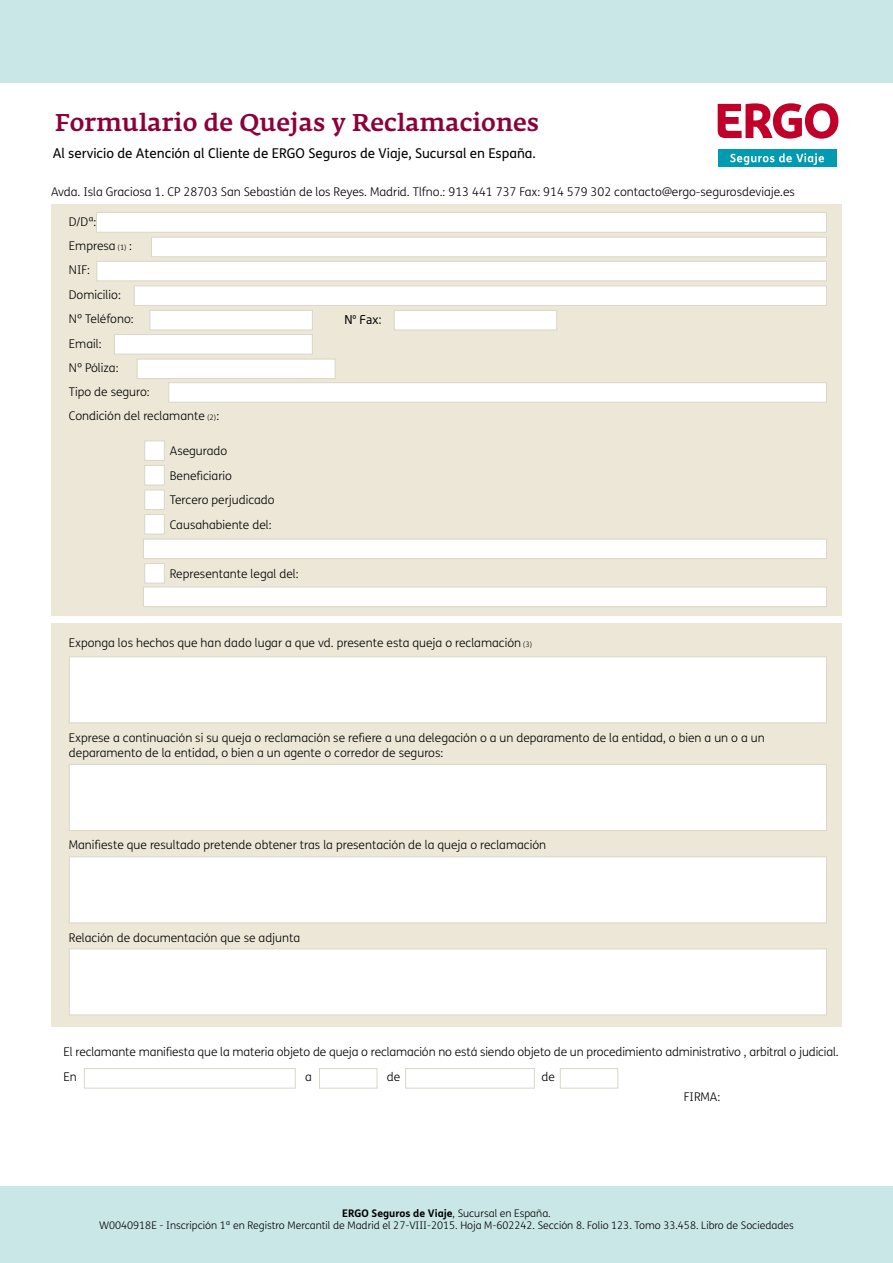
<style>
.page{position:relative;width:893px;height:1263px;background:#fff}
.page>*{position:absolute;margin:0;border:0;box-sizing:border-box;transform-origin:0 0}
.t1{font:500 24px "Fedra Serif A Pro";color:#8d003a}
.t2{font:13.5px "FS Me";color:#000}
.t3{font:300 12px/24.3px "FS Me";color:#000}
.t4{font:12px "Neo Sans W1 G";color:#000}
.t5{font:300 10.5px/12px "FS Me";color:#000;text-align:center}
.s1{font-size:7.5px}
.s2{font-weight:700}
</style>
<div class="page">
<div style="left:0;top:1186px;width:893px;height:77px;background:#cae7e8"></div>
<div style="left:51px;top:204px;width:791px;height:411px;background:#ece7d7"></div>
<div style="left:51px;top:623px;width:791px;height:404px;background:#ece7d7"></div>
<div style="left:96px;top:212px;width:731px;height:21px;background:#fff;border:1px solid #dad6c8"></div>
<div style="left:151px;top:237px;width:676px;height:20px;background:#fff;border:1px solid #dad6c8"></div>
<div style="left:96px;top:261px;width:731px;height:20px;background:#fff;border:1px solid #dad6c8"></div>
<div style="left:134px;top:285px;width:693px;height:21px;background:#fff;border:1px solid #dad6c8"></div>
<div style="left:150px;top:310px;width:163px;height:20px;background:#fff;border:1px solid #dad6c8"></div>
<div style="left:114px;top:334px;width:199px;height:20px;background:#fff;border:1px solid #dad6c8"></div>
<div style="left:137px;top:359px;width:198px;height:20px;background:#fff;border:1px solid #dad6c8"></div>
<div style="left:168px;top:382px;width:659px;height:21px;background:#fff;border:1px solid #dad6c8"></div>
<div style="left:394px;top:310px;width:163px;height:20px;background:#fff;border:1px solid #dad6c8"></div>
<div style="left:69px;top:656px;width:758px;height:67px;background:#fff;border:1px solid #dad6c8"></div>
<div style="left:69px;top:856px;width:758px;height:67px;background:#fff;border:1px solid #dad6c8"></div>
<div style="left:69px;top:948px;width:758px;height:67px;background:#fff;border:1px solid #dad6c8"></div>
<div style="left:69px;top:764px;width:758px;height:67px;background:#fff;border:1px solid #dad6c8"></div>
<div style="left:144px;top:440px;width:21px;height:21px;background:#fff;border:1px solid #dad6c8"></div>
<div style="left:144px;top:465px;width:21px;height:20px;background:#fff;border:1px solid #dad6c8"></div>
<div style="left:144px;top:490px;width:21px;height:20px;background:#fff;border:1px solid #dad6c8"></div>
<div style="left:144px;top:514px;width:21px;height:20px;background:#fff;border:1px solid #dad6c8"></div>
<div style="left:143px;top:539px;width:684px;height:20px;background:#fff;border:1px solid #dad6c8"></div>
<div style="left:143px;top:587px;width:684px;height:20px;background:#fff;border:1px solid #dad6c8"></div>
<div style="left:144px;top:563px;width:21px;height:20px;background:#fff;border:1px solid #dad6c8"></div>
<div style="left:84px;top:1068px;width:212px;height:20px;background:#fff;border:1px solid #dad6c8"></div>
<div style="left:319px;top:1068px;width:58px;height:20px;background:#fff;border:1px solid #dad6c8"></div>
<div style="left:405px;top:1068px;width:130px;height:20px;background:#fff;border:1px solid #dad6c8"></div>
<div style="left:560px;top:1068px;width:58px;height:20px;background:#fff;border:1px solid #dad6c8"></div>
<div style="left:0;top:0;width:893px;height:83px;background:#cae7e8"></div>
<svg style="left:718px;top:103px;width:120px;height:36px"></svg>
<div style="left:718px;top:149px;width:118px;height:18px;background:#009ab1"></div>
<svg style="left:730px;top:153px;width:94px;height:12px"></svg>
<h1 class="t1" style="left:55px;top:108px;width:485px">Formulario de Quejas y Reclamaciones</h1>
<p class="t2" style="left:53px;top:144px;width:485px">Al servicio de Atención al Cliente de ERGO Seguros de Viaje, Sucursal en España.</p>
<p class="t3" style="left:51px;top:179px;width:745px">Avda. Isla Graciosa 1. CP 28703 San Sebastián de los Reyes. Madrid. Tlfno.: 913 441 737 Fax: 914 579 302 contacto@ergo-segurosdeviaje.es</p>
<p class="t3" style="left:69px;top:209px;width:152px">D/Dª:<br>Empresa <span class="s1">(1)</span> :<br>NIF:<br>Domicilio:<br>Nº Teléfono:<br>Email:<br>Nº Póliza:<br>Tipo de seguro:<br>Condición del reclamante <span class="s1">(2)</span>:</p>
<p class="t3" style="left:170px;top:438px;width:106px">Asegurado<br>Beneficiario<br>Tercero perjudicado<br>Causahabiente del:</p>
<p class="t3" style="left:170px;top:561px;width:130px">Representante legal del:</p>
<p class="t4" style="left:344px;top:312px;width:39px">Nº Fax:</p>
<p class="t3" style="left:69px;top:630px;width:465px">Exponga los hechos que han dado lugar a que vd. presente esta queja o reclamación <span class="s1">(3)</span></p>
<p class="t3" style="left:69px;top:730px;width:697px;line-height:15px">Exprese a continuación si su queja o reclamación se refiere a una delegación o a un deparamento de la entidad, o bien a un o a un deparamento de la entidad, o bien a un agente o corredor de seguros:</p>
<p class="t3" style="left:69px;top:832px;width:479px">Manifieste que resultado pretende obtener tras la presentación de la queja o reclamación</p>
<p class="t3" style="left:69px;top:925px;width:233px">Relación de documentación que se adjunta</p>
<p class="t3" style="left:64px;top:1040px;width:777px">El reclamante manifiesta que la materia objeto de queja o reclamación no está siendo objeto de un procedimiento administrativo , arbitral o judicial.</p>
<p class="t3" style="left:64px;top:1065px;width:15px">En</p>
<p class="t3" style="left:305px;top:1065px;width:8px">a</p>
<p class="t3" style="left:387px;top:1065px;width:15px">de</p>
<p class="t3" style="left:542px;top:1065px;width:15px">de</p>
<p class="t3" style="left:684px;top:1084px;width:38px">FIRMA:</p>
<p class="t5" style="left:99px;top:1207px;width:696px"><span class="s2">ERGO Seguros de Viaje</span>, Sucursal en España.<br>W0040918E - Inscripción 1ª en Registro Mercantil de Madrid el 27-VIII-2015. Hoja M-602242. Sección 8. Folio 123. Tomo 33.458. Libro de Sociedades</p>
</div>
